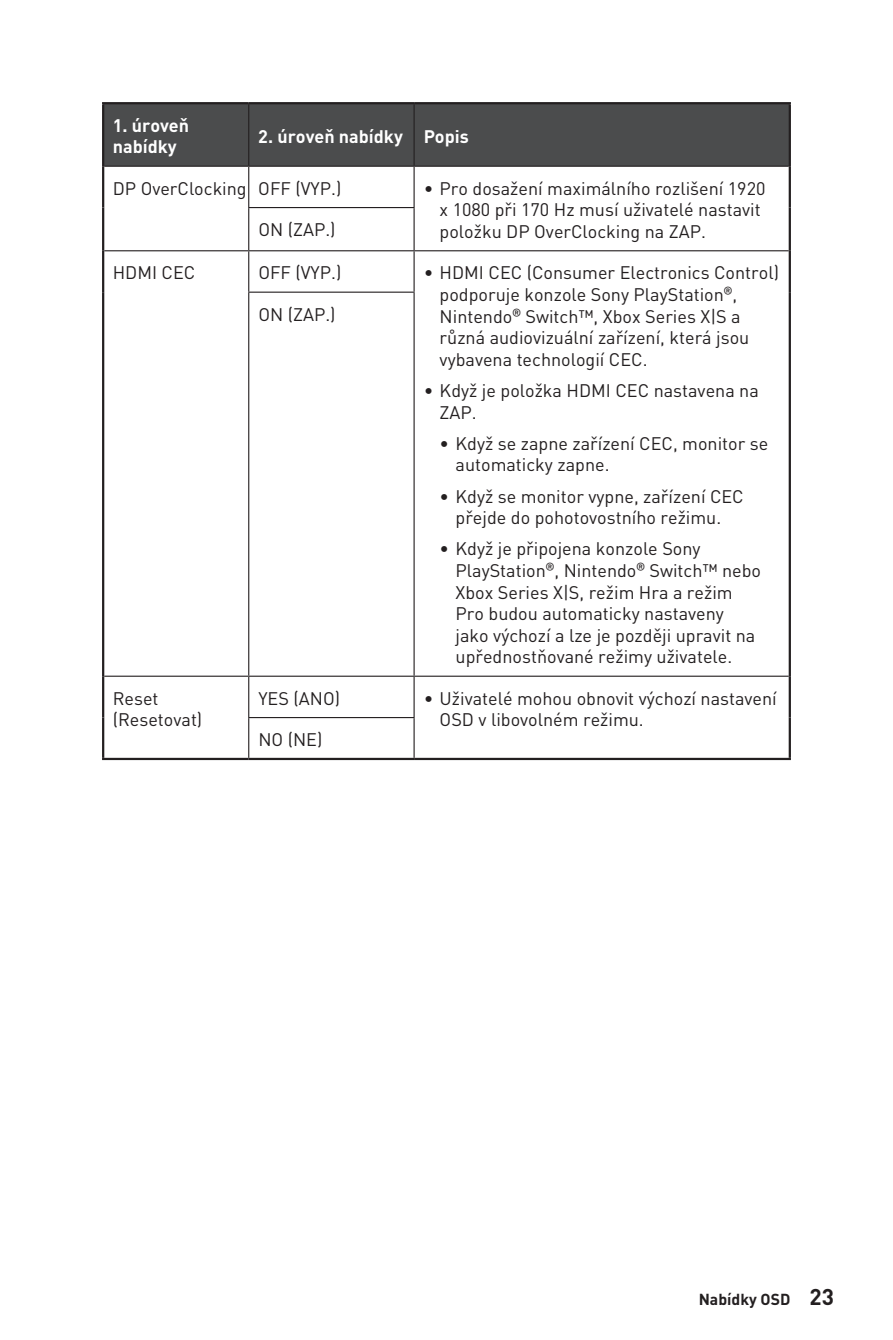
<style>
.page{position:relative;width:893px;height:1340px;background:#fff}
.page>*{position:absolute;margin:0;border:0;box-sizing:border-box;transform-origin:0 0}
.t1{font:18px/21.6px "MSI Din Pro Noto CJK";color:#231f20}
.t2{font:700 18px/21.6px "MSI Din Pro Noto CJK";color:#fff}
.t3{font:700 15.75px "MSI Din Pro Noto CJK";color:#231f20}
.s1{font-weight:700}
.s2{font-size:22.5px}
</style>
<div class="page">
<div style="left:104px;top:104px;width:685px;height:62px;background:#4b4c4d"></div>
<hr style="left:102px;top:166px;width:2px;height:41px;background:#231f20">
<hr style="left:102px;top:207px;width:2px;height:44px;background:#231f20">
<hr style="left:248px;top:167px;width:1px;height:40px;background:#231f20">
<hr style="left:413px;top:167px;width:2px;height:40px;background:#231f20">
<hr style="left:789px;top:166px;width:2px;height:41px;background:#231f20">
<hr style="left:789px;top:207px;width:2px;height:44px;background:#231f20">
<hr style="left:248px;top:207px;width:167px;height:1px;background:#231f20">
<hr style="left:248px;top:208px;width:1px;height:42px;background:#231f20">
<hr style="left:413px;top:208px;width:2px;height:42px;background:#231f20">
<hr style="left:102px;top:102px;width:147px;height:2px;background:#231f20">
<hr style="left:102px;top:104px;width:2px;height:62px;background:#231f20">
<hr style="left:249px;top:102px;width:165px;height:2px;background:#231f20">
<hr style="left:414px;top:102px;width:377px;height:2px;background:#231f20">
<hr style="left:789px;top:104px;width:2px;height:62px;background:#231f20">
<hr style="left:248px;top:104px;width:1px;height:62px;background:#231f20">
<hr style="left:413px;top:104px;width:2px;height:62px;background:#231f20">
<hr style="left:104px;top:166px;width:145px;height:1px;background:#231f20">
<hr style="left:249px;top:166px;width:165px;height:1px;background:#231f20">
<hr style="left:414px;top:166px;width:375px;height:1px;background:#231f20">
<hr style="left:104px;top:250px;width:145px;height:1px;background:#231f20">
<hr style="left:102px;top:251px;width:2px;height:41px;background:#231f20">
<hr style="left:102px;top:292px;width:2px;height:384px;background:#231f20">
<hr style="left:249px;top:250px;width:165px;height:1px;background:#231f20">
<hr style="left:248px;top:251px;width:1px;height:40px;background:#231f20">
<hr style="left:414px;top:250px;width:375px;height:1px;background:#231f20">
<hr style="left:413px;top:251px;width:2px;height:40px;background:#231f20">
<hr style="left:789px;top:251px;width:2px;height:41px;background:#231f20">
<hr style="left:789px;top:292px;width:2px;height:384px;background:#231f20">
<hr style="left:248px;top:291px;width:167px;height:2px;background:#231f20">
<hr style="left:248px;top:293px;width:1px;height:382px;background:#231f20">
<hr style="left:413px;top:293px;width:2px;height:382px;background:#231f20">
<hr style="left:104px;top:675px;width:145px;height:1px;background:#231f20">
<hr style="left:102px;top:676px;width:2px;height:41px;background:#231f20">
<hr style="left:102px;top:717px;width:2px;height:40px;background:#231f20">
<hr style="left:102px;top:757px;width:147px;height:3px;background:#231f20">
<hr style="left:249px;top:675px;width:165px;height:1px;background:#231f20">
<hr style="left:248px;top:676px;width:1px;height:41px;background:#231f20">
<hr style="left:414px;top:675px;width:375px;height:1px;background:#231f20">
<hr style="left:413px;top:676px;width:2px;height:41px;background:#231f20">
<hr style="left:789px;top:676px;width:2px;height:41px;background:#231f20">
<hr style="left:789px;top:717px;width:2px;height:40px;background:#231f20">
<hr style="left:414px;top:757px;width:377px;height:3px;background:#231f20">
<hr style="left:248px;top:717px;width:167px;height:1px;background:#231f20">
<hr style="left:248px;top:718px;width:1px;height:39px;background:#231f20">
<hr style="left:413px;top:718px;width:2px;height:39px;background:#231f20">
<hr style="left:249px;top:757px;width:165px;height:3px;background:#231f20">
<p class="t2" style="left:113px;top:115px;width:78px">1. úroveň nabídky</p>
<p class="t2" style="left:258px;top:126px;width:212px">2. úroveň nabídky Popis</p>
<p class="t1" style="left:113px;top:178px;width:230px">DP OverClocking OFF (VYP.)</p>
<p class="t1" style="left:424px;top:178px;width:343px;text-align:right"><span class="s1">∙</span> Pro dosažení maximálního rozlišení 1920 x 1080 při 170 Hz musí uživatelé nastavit</p>
<p class="t1" style="left:258px;top:219px;width:79px">ON (ZAP.)</p>
<p class="t1" style="left:440px;top:221px;width:268px">položku DP OverClocking na ZAP.</p>
<p class="t1" style="left:113px;top:262px;width:84px">HDMI CEC</p>
<p class="t1" style="left:258px;top:262px;width:85px">OFF (VYP.)</p>
<p class="t1" style="left:440px;top:262px;width:341px;text-indent:-16px"><span class="s1">∙</span> HDMI CEC (Consumer Electronics Control) podporuje konzole Sony PlayStation®, Nintendo® Switch™, Xbox Series X|S a různá audiovizuální zařízení, která jsou vybavena technologií CEC.</p>
<p class="t1" style="left:440px;top:380px;width:321px;text-indent:-16px"><span class="s1">∙</span> Když je položka HDMI CEC nastavena na<br>ZAP.</p>
<p class="t1" style="left:456px;top:433px;width:314px;text-indent:-16px">• Když se zapne zařízení CEC, monitor se automaticky zapne.</p>
<p class="t1" style="left:440px;top:485px;width:306px;text-align:center">• Když se monitor vypne, zařízení CEC přejde do pohotovostního režimu.</p>
<p class="t1" style="left:456px;top:538px;width:307px;text-indent:-16px">• Když je připojena konzole Sony PlayStation®, Nintendo® Switch™ nebo Xbox Series X|S, režim Hra a režim Pro budou automaticky nastaveny jako výchozí a lze je později upravit na upřednostňované režimy uživatele.</p>
<p class="t1" style="left:258px;top:304px;width:79px">ON (ZAP.)</p>
<p class="t1" style="left:113px;top:687px;width:91px">Reset (Resetovat)</p>
<p class="t1" style="left:258px;top:687px;width:83px">YES (ANO)</p>
<p class="t1" style="left:440px;top:687px;width:339px;text-indent:-16px"><span class="s1">∙</span> Uživatelé mohou obnovit výchozí nastavení<br>OSD v libovolném režimu.</p>
<p class="t1" style="left:258px;top:729px;width:66px">NO (NE)</p>
<p class="t3" style="left:699px;top:1289px;width:137px">Nabídky OSD <span class="s2">23</span></p>
</div>
